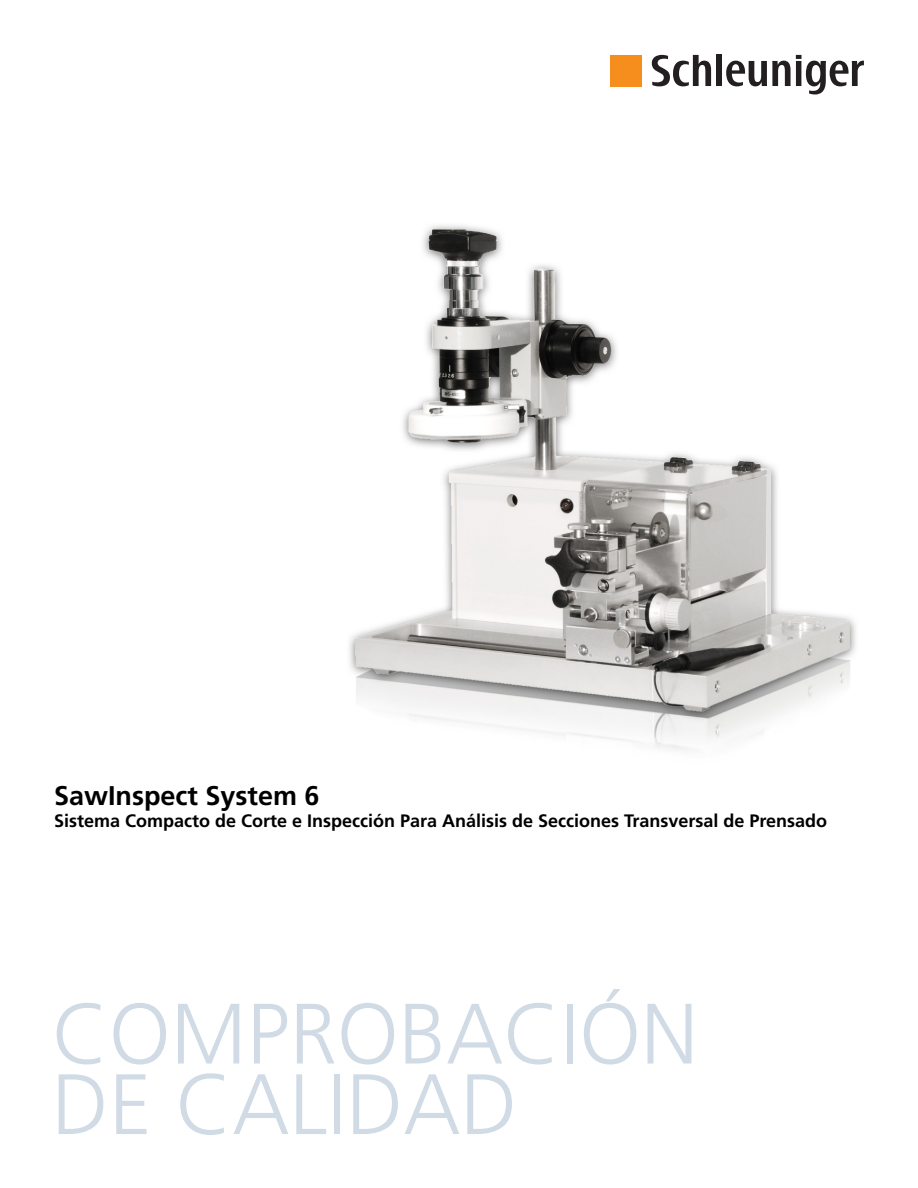
<style>
.page{position:relative;width:918px;height:1188px;background:#fff}
.page>*{position:absolute;margin:0;border:0;box-sizing:border-box;transform-origin:0 0}
.t1{font:300 85.5px "Frutiger LT Com";color:#d1dbe5}
.t2{font:700 27px "Frutiger LT Com";color:#000}
.t3{font:700 18px "Frutiger LT Com";color:#000}
</style>
<div class="page">
<div style="left:611px;top:55px;width:31px;height:31px;background:#f68e1e"></div>
<div style="left:716px;top:55px;width:6px;height:31px;background:#231f20"></div>
<svg style="left:726px;top:55px;width:138px;height:39px"></svg>
<svg style="left:652px;top:55px;width:59px;height:31px"></svg>
<img style="left:349px;top:225px;width:507px;height:525px">
<p class="t2" style="left:54px;top:780px;width:267px">SawInspect System 6</p>
<p class="t3" style="left:54px;top:810px;width:775px">Sistema Compacto de Corte e Inspección Para Análisis de Secciones Transversal de Prensado</p>
<p class="t1" style="left:52px;top:984px;width:648px">COMPROBACIÓN</p>
<p class="t1" style="left:52px;top:1055px;width:467px">DE CALIDAD</p>
</div>
